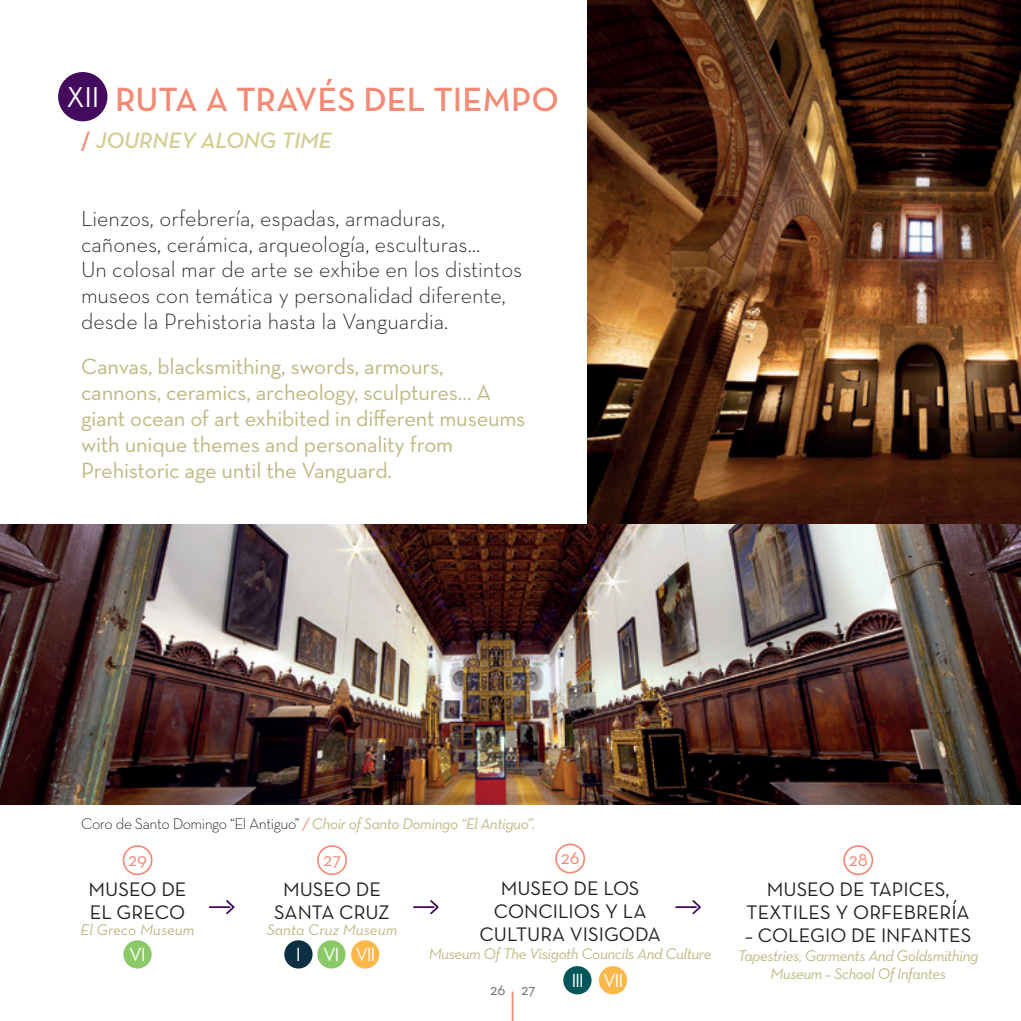
<style>
.page{position:relative;width:1021px;height:1021px;background:#fff}
.page>*{position:absolute;margin:0;border:0;box-sizing:border-box;transform-origin:0 0}
.t1{font:34.2px "Neutra Text Demi Alt";color:#f48a75}
.t2{font:29.25px "Neutra Text";color:#fff}
.t3{font:22.72px "Neutra Text Demi SC Italic";color:#d5ce92}
.t4{font:300 22.5px/25.9px "Neutra Text";color:#231f20}
.t5{font:22.5px/25.9px "Neutra Text";letter-spacing:-.01em;color:#bfb983}
.t6{font:20.03px/22.9px "Neutra Text";color:#231f20;text-align:center}
.t7{font:19.35px "Neutra Text";letter-spacing:-.07em;color:#fff}
.t8{font:19.35px "Neutra Text";letter-spacing:-.005em;color:#f48a75}
.t9{font:italic 15.75px/18.9px "Neutra Text";letter-spacing:-.03em;color:#bfb983;text-align:center}
.t10{font:italic 15.75px "Neutra Text";color:#bfb983}
.t11{font:15.75px "Neutra Text";color:#6c6d70}
.s1{font-family:"Neutra Text Demi Alt";color:#f48a75}
.s2{font-weight:300;font-style:normal;color:#231f20}
.s3{color:#f48a75}
</style>
<div class="page">
<img style="left:587px;top:0;width:433px;height:524px">
<img style="left:0;top:524px;width:1020px;height:280px">
<div style="left:58px;top:72px;width:49px;height:49px;background:#430a5d;border-radius:50%"></div>
<svg style="left:208px;top:900px;width:27px;height:15px"></svg>
<svg style="left:413px;top:900px;width:26px;height:15px"></svg>
<svg style="left:675px;top:900px;width:26px;height:15px"></svg>
<div style="left:123px;top:940px;width:29px;height:28px;background:#8bc968;border-radius:50%"></div>
<div style="left:284px;top:940px;width:28px;height:28px;background:#0b3041;border-radius:50%"></div>
<div style="left:317px;top:940px;width:28px;height:28px;background:#8bc968;border-radius:50%"></div>
<div style="left:351px;top:940px;width:28px;height:28px;background:#fcb74a;border-radius:50%"></div>
<div style="left:123px;top:845px;width:29px;height:30px;border:2px solid #f48a75;border-radius:50%"></div>
<div style="left:317px;top:845px;width:30px;height:30px;border:2px solid #f48a75;border-radius:50%"></div>
<div style="left:555px;top:843px;width:30px;height:30px;border:2px solid #f48a75;border-radius:50%"></div>
<div style="left:843px;top:845px;width:30px;height:30px;border:2px solid #f48a75;border-radius:50%"></div>
<div style="left:599px;top:966px;width:28px;height:28px;background:#fcb74a;border-radius:50%"></div>
<div style="left:563px;top:966px;width:28px;height:28px;background:#005659;border-radius:50%"></div>
<hr style="left:511px;top:992px;width:2px;height:28px;background:#f48a75">
<h2 class="t2" style="left:67px;top:79px;width:34px">XII</h2>
<h1 class="t1" style="left:115px;top:79px;width:445px">RUTA A TRAVÉS DEL TIEMPO</h1>
<p class="t3" style="left:81px;top:126px;width:252px"><span class="s1">/</span> JOURNEY ALONG TIME</p>
<p class="t4" style="left:81px;top:204px;width:442px">Lienzos, orfebrería, espadas, armaduras, cañones, cerámica, arqueología, esculturas…<br>Un colosal mar de arte se exhibe en los distintos museos con temática y personalidad diferente, desde la Prehistoria hasta la Vanguardia.</p>
<p class="t5" style="left:81px;top:353px;width:446px">Canvas, blacksmithing, swords, armours, cannons, ceramics, archeology, sculptures… A giant ocean of art exhibited in different museums with unique themes and personality from Prehistoric age until the Vanguard.</p>
<p class="t9" style="left:81px;top:814px;width:455px"><span class="s2">Coro de Santo Domingo “El Antiguo”</span> <span class="s3">/</span> Choir of Santo Domingo “El Antiguo”.</p>
<p class="t8" style="left:128px;top:847px;width:21px">29</p>
<p class="t8" style="left:323px;top:847px;width:19px">27</p>
<p class="t8" style="left:561px;top:846px;width:20px">26</p>
<p class="t8" style="left:848px;top:847px;width:21px">28</p>
<p class="t6" style="left:89px;top:877px;width:99px;text-align:left">MUSEO DE<br>EL GRECO</p>
<p class="t6" style="left:274px;top:877px;width:117px">MUSEO DE<br>SANTA CRUZ</p>
<p class="t6" style="left:479px;top:876px;width:183px">MUSEO DE LOS<br>CONCILIOS Y LA<br>CULTURA VISIGODA</p>
<p class="t6" style="left:746px;top:877px;width:224px">MUSEO DE TAPICES,<br>TEXTILES Y ORFEBRERÍA</p>
<p class="t10" style="left:81px;top:920px;width:115px">El Greco Museum</p>
<p class="t10" style="left:267px;top:920px;width:132px">Santa Cruz Museum</p>
<p class="t6" style="left:745px;top:923px;width:227px">– COLEGIO DE INFANTES</p>
<p class="t7" style="left:129px;top:942px;width:18px">VI</p>
<p class="t7" style="left:296px;top:942px;width:81px">I VI VII</p>
<p class="t9" style="left:429px;top:943px;width:284px">Museum Of The Visigoth Councils And Culture</p>
<p class="t11" style="left:490px;top:980px;width:47px">26 27</p>
<p class="t7" style="left:571px;top:968px;width:54px">III VII</p>
<p class="t9" style="left:738px;top:945px;width:242px">Tapestries, Garments And Goldsmithing<br>Museum – School Of Infantes</p>
</div>
